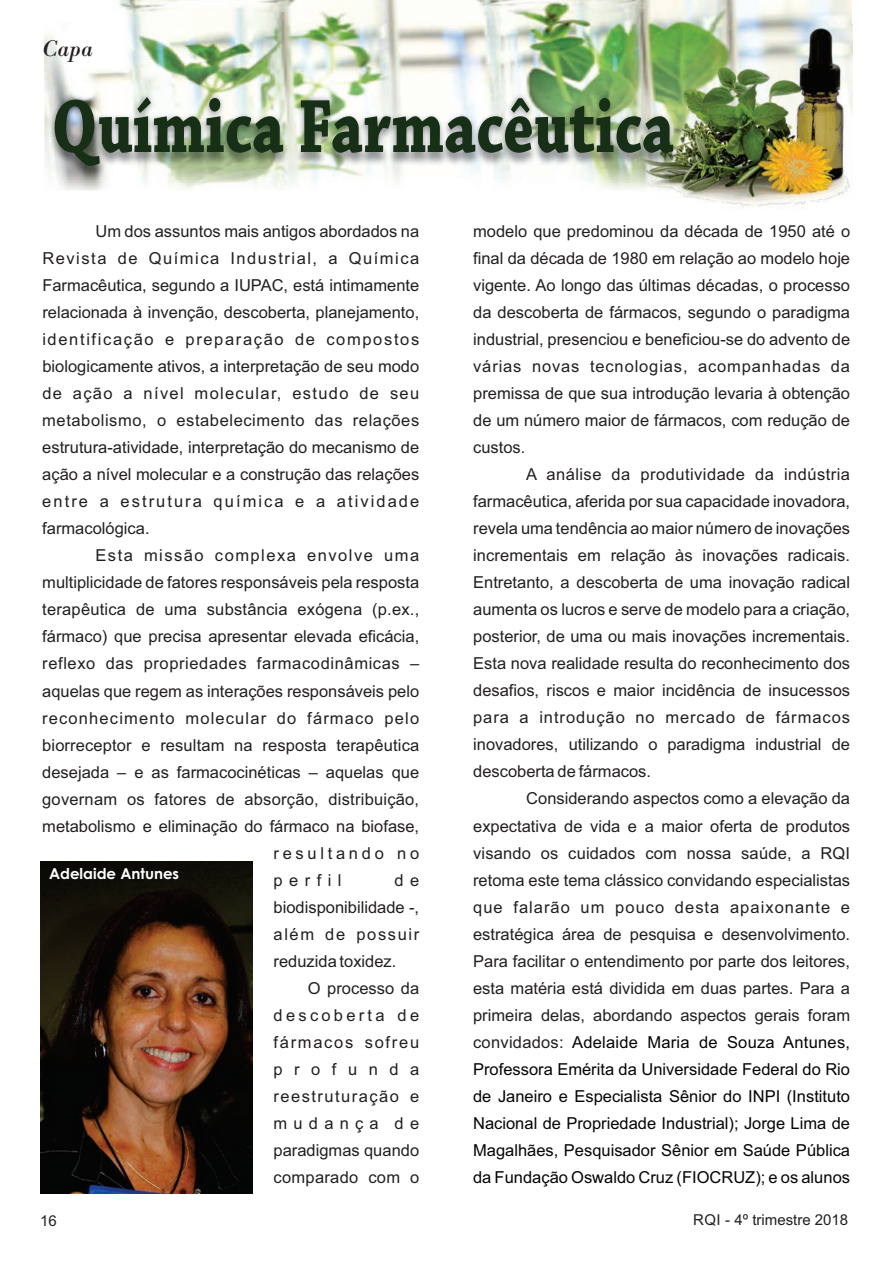
<style>
.page{position:relative;width:893px;height:1263px;background:#fff}
.page>*{position:absolute;margin:0;border:0;box-sizing:border-box;transform-origin:0 0}
.t1{font:700 79.35px "Chaparral Pro";color:#162f16;scale:.77 1}
.t2{font:italic 24px "Bodoni";color:#231f20}
.t3{font:16.5px/27px "Arial";color:#231f20;text-align:justify}
.t4{font:16.5px "Arial";letter-spacing:.035em;color:#231f20}
.t5{font:16.5px "Arial";letter-spacing:.07em;color:#231f20}
.t6{font:16.5px "Arial";letter-spacing:.09em;color:#231f20}
.t7{font:16.5px "Arial";letter-spacing:.225em;color:#231f20}
.t8{font:15px "Arial";color:#231f20}
.t9{font:700 15px "Century Gothic";color:#fff}
.s1{color:#040504}
</style>
<div class="page">
<img style="left:45px;top:0;width:806px;height:190px">
<img style="left:634px;top:24px;width:218px;height:184px">
<img style="left:41px;top:861px;width:211px;height:332px">
<img style="left:44px;top:85px;width:640px;height:103px">
<h2 class="t2" style="left:42px;top:40px;width:53px">Capa</h2>
<h1 class="t1" style="left:52px;top:93px;width:809px">Química Farmacêutica</h1>
<p class="t3" style="left:42px;top:220px;width:378px;text-indent:53px">Um dos assuntos mais antigos abordados na Revista de Química Industrial, a Química Farmacêutica, segundo a IUPAC, está intimamente relacionada à invenção, descoberta, planejamento, identificação e preparação de compostos biologicamente ativos, a interpretação de seu modo de ação a nível molecular, estudo de seu metabolismo, o estabelecimento das relações estrutura-atividade, interpretação do mecanismo de ação a nível molecular e a construção das relações entre a estrutura química e a atividade farmacológica.</p>
<p class="t6" style="left:95px;top:549px;width:325px">Esta missão complexa envolve uma</p>
<p class="t3" style="left:42px;top:571px;width:378px">multiplicidade de fatores responsáveis pela resposta</p>
<p class="t3" style="left:42px;top:598px;width:378px">terapêutica de uma substância exógena (p.ex.,</p>
<p class="t3" style="left:42px;top:625px;width:378px">fármaco) que precisa apresentar elevada eficácia,</p>
<p class="t4" style="left:42px;top:657px;width:378px">reflexo das propriedades farmacodinâmicas –</p>
<p class="t3" style="left:42px;top:679px;width:378px">aquelas que regem as interações responsáveis pelo</p>
<p class="t5" style="left:42px;top:711px;width:378px">reconhecimento molecular do fármaco pelo</p>
<p class="t3" style="left:42px;top:733px;width:378px">biorreceptor e resultam na resposta terapêutica</p>
<p class="t3" style="left:42px;top:760px;width:378px">desejada – e as farmacocinéticas – aquelas que</p>
<p class="t3" style="left:42px;top:787px;width:378px">governam os fatores de absorção, distribuição,</p>
<p class="t3" style="left:42px;top:814px;width:378px">metabolismo e eliminação do fármaco na biofase,</p>
<p class="t7" style="left:274px;top:846px;width:147px">resultando no</p>
<p class="t3" style="left:274px;top:868px;width:69px">perfil</p>
<p class="t9" style="left:49px;top:868px;width:132px">Adelaide Antunes</p>
<p class="t3" style="left:274px;top:868px;width:147px;text-indent:121px">d e biodisponibilidade -, além de possuir reduzida toxidez.</p>
<p class="t3" style="left:274px;top:976px;width:147px;text-indent:34px">O processo da descoberta de fármacos sofreu profunda reestruturação e mudança de paradigmas quando comparado com o</p>
<p class="t3" style="left:473px;top:220px;width:378px">modelo que predominou da década de 1950 até o final da década de 1980 em relação ao modelo hoje vigente. Ao longo das últimas décadas, o processo da descoberta de fármacos, segundo o paradigma industrial, presenciou e beneficiou-se do advento de várias novas tecnologias, acompanhadas da premissa de que sua introdução levaria à obtenção de um número maior de fármacos, com redução de custos.</p>
<p class="t3" style="left:473px;top:463px;width:378px;text-indent:53px">A análise da produtividade da indústria farmacêutica, aferida por sua capacidade inovadora, revela uma tendência ao maior número de inovações incrementais em relação às inovações radicais.<br>Entretanto, a descoberta de uma inovação radical aumenta os lucros e serve de modelo para a criação, posterior, de uma ou mais inovações incrementais.<br>Esta nova realidade resulta do reconhecimento dos desafios, riscos e maior incidência de insucessos para a introdução no mercado de fármacos inovadores, utilizando o paradigma industrial de descoberta de fármacos.</p>
<p class="t3" style="left:473px;top:787px;width:378px;text-indent:53px">Considerando aspectos como a elevação da expectativa de vida e a maior oferta de produtos visando os cuidados com nossa saúde, a RQI retoma este tema clássico convidando especialistas que falarão um pouco desta apaixonante e estratégica área de pesquisa e desenvolvimento.<br>Para facilitar o entendimento por parte dos leitores, esta matéria está dividida em duas partes. Para a primeira delas, abordando aspectos gerais foram convidados: <span class="s1">Adelaide Maria de Souza Antunes, Professora Emérita da Universidade Federal do Rio de Janeiro e Especialista Sênior do INPI (Instituto Nacional de Propriedade Industrial); Jorge Lima de Magalhães, Pesquisador Sênior em Saúde Pública da Fundação Oswaldo Cruz (FIOCRUZ); e os alunos</span></p>
<p class="t8" style="left:40px;top:1215px;width:18px">16</p>
<p class="t8" style="left:693px;top:1214px;width:157px">RQI - 4º trimestre 2018</p>
</div>
